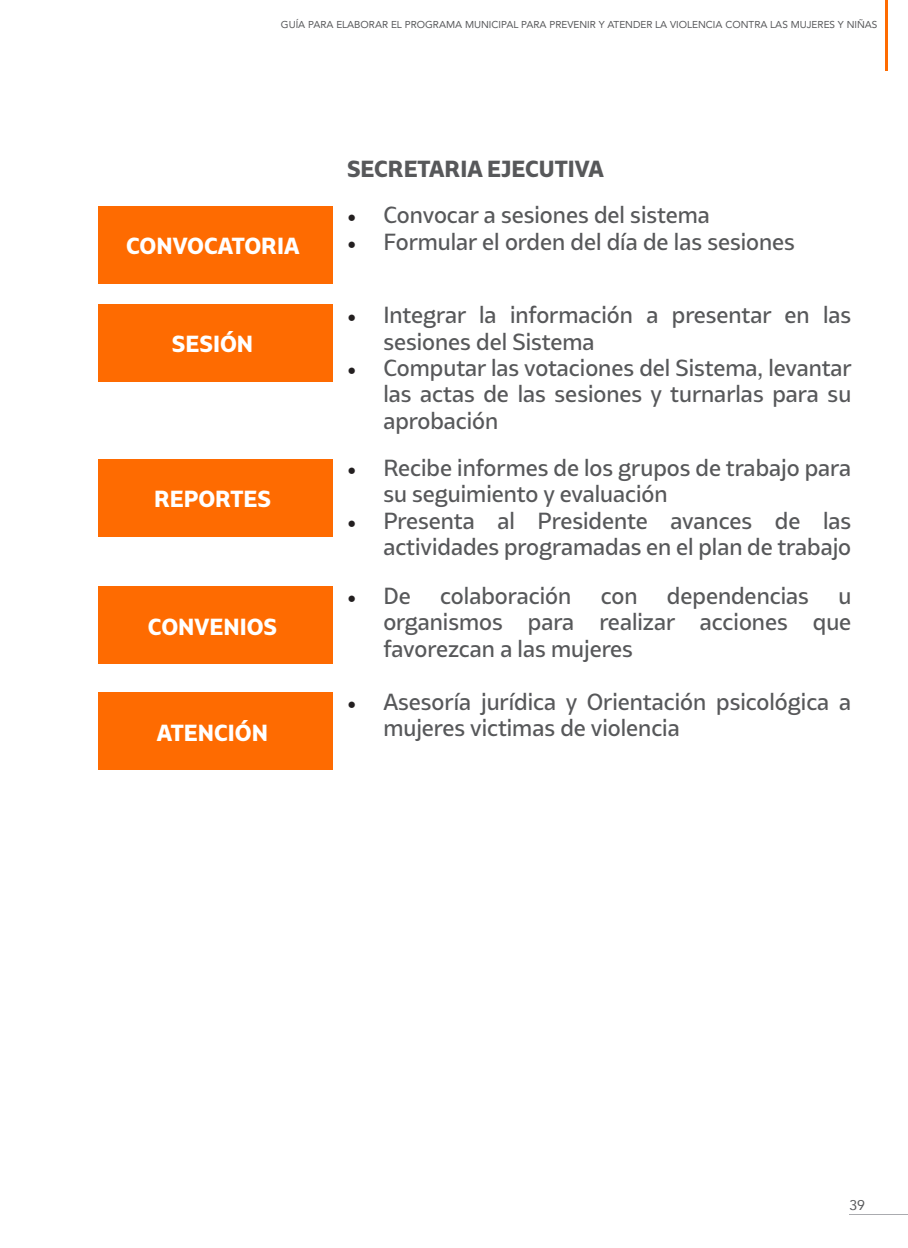
<style>
.page{position:relative;width:908px;height:1248px;background:#fff}
.page>*{position:absolute;margin:0;border:0;box-sizing:border-box;transform-origin:0 0}
.t1{font:500 22px/26.4px "Bw Glenn Sans";color:#57585a}
.t2{font:800 22px "Bw Glenn Sans";color:#fff}
.t3{font:800 22px "Bw Glenn Sans";color:#57585a}
.t4{font:14px "Avenir";color:#57585a}
.t5{font:10px "Avenir";color:#57585a}
.s1{font-family:"Minion Pro";font-weight:400;font-size:24px;color:#231f20}
</style>
<div class="page">
<hr style="left:849px;top:1213px;width:58px;height:1px;background:#aaabaf">
<hr style="left:884px;top:0;width:3px;height:71px;background:#fe6b01">
<div style="left:98px;top:206px;width:234px;height:77px;background:#fe6b01"></div>
<div style="left:98px;top:459px;width:234px;height:77px;background:#fe6b01"></div>
<div style="left:98px;top:586px;width:234px;height:78px;background:#fe6b01"></div>
<div style="left:98px;top:692px;width:234px;height:78px;background:#fe6b01"></div>
<div style="left:98px;top:304px;width:234px;height:78px;background:#fe6b01"></div>
<p class="t5" style="left:281px;top:17px;width:598px">GUÍA PARA ELABORAR EL PROGRAMA MUNICIPAL PARA PREVENIR Y ATENDER LA VIOLENCIA CONTRA LAS MUJERES Y NIÑAS</p>
<p class="t2" style="left:126px;top:232px;width:175px">CONVOCATORIA</p>
<p class="t2" style="left:172px;top:330px;width:83px">SESIÓN</p>
<p class="t2" style="left:154px;top:485px;width:118px">REPORTES</p>
<p class="t2" style="left:148px;top:612px;width:131px">CONVENIOS</p>
<p class="t2" style="left:157px;top:718px;width:113px">ATENCIÓN</p>
<p class="t3" style="left:347px;top:155px;width:258px">SECRETARIA EJECUTIVA</p>
<p class="t1" style="left:347px;top:201px;width:364px"><span class="s1">•</span> Convocar a sesiones del sistema</p>
<p class="t1" style="left:347px;top:228px;width:449px"><span class="s1">•</span> Formular el orden del día de las sesiones</p>
<p class="t1" style="left:383px;top:301px;width:469px;text-indent:-36px"><span class="s1">•</span> Integrar la información a presentar en las sesiones del Sistema</p>
<p class="t1" style="left:383px;top:354px;width:469px;text-align:justify;text-indent:-36px"><span class="s1">•</span> Computar las votaciones del Sistema, levantar las actas de las sesiones y turnarlas para su aprobación</p>
<p class="t1" style="left:383px;top:454px;width:469px;text-indent:-36px"><span class="s1">•</span> Recibe informes de los grupos de trabajo para su seguimiento y evaluación</p>
<p class="t1" style="left:347px;top:507px;width:505px;text-align:right"><span class="s1">•</span> Presenta al Presidente avances de las actividades programadas en el plan de trabajo</p>
<p class="t1" style="left:347px;top:582px;width:65px"><span class="s1">•</span> De</p>
<p class="t1" style="left:440px;top:582px;width:132px">colaboración</p>
<p class="t1" style="left:600px;top:582px;width:38px">con</p>
<p class="t1" style="left:666px;top:582px;width:143px">dependencias</p>
<p class="t1" style="left:383px;top:582px;width:469px;text-align:justify;text-indent:455px">u organismos para realizar acciones que favorezcan a las mujeres</p>
<p class="t1" style="left:383px;top:688px;width:469px;text-indent:-36px"><span class="s1">•</span> Asesoría jurídica y Orientación psicológica a mujeres victimas de violencia</p>
<p class="t4" style="left:849px;top:1193px;width:17px">39</p>
</div>
